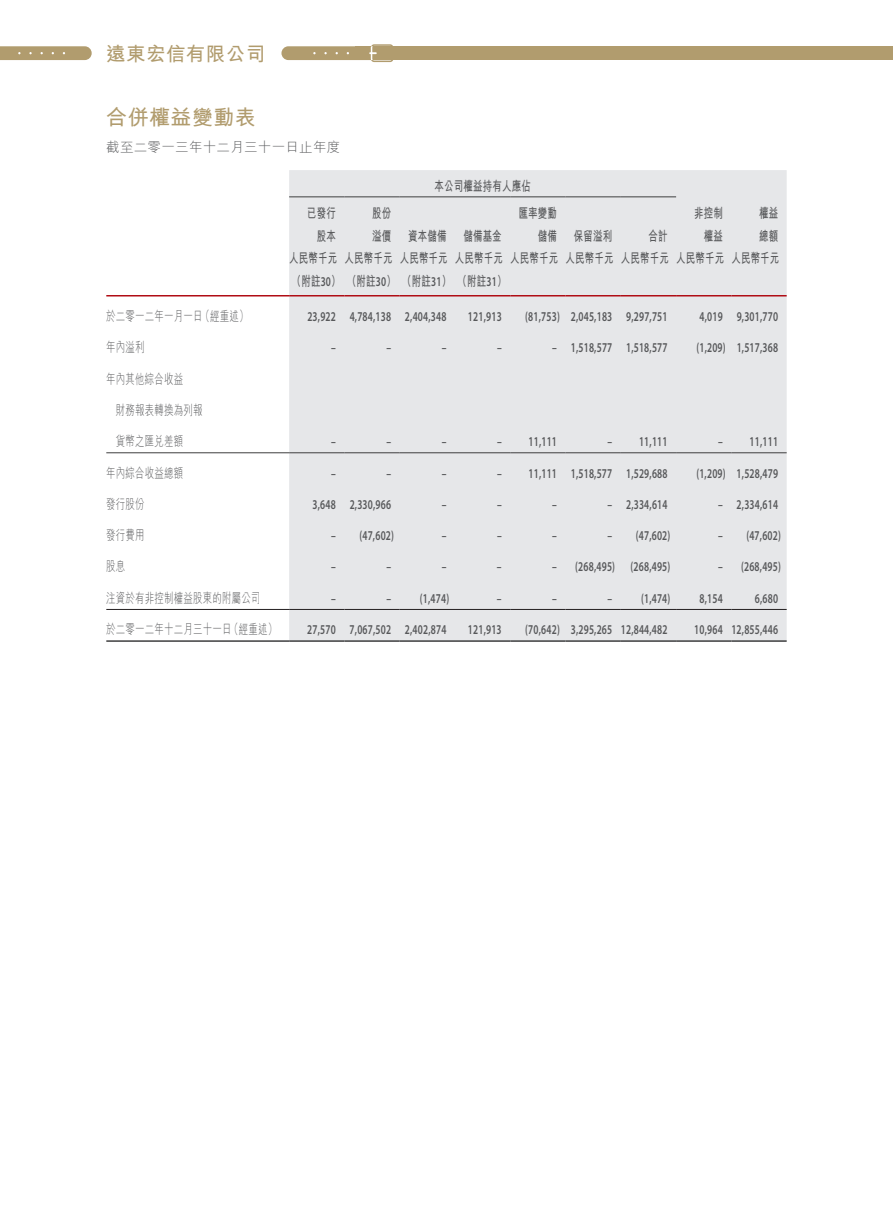
<style>
.page{position:relative;width:893px;height:1212px;background:#fff}
.page>*{position:absolute;margin:0;border:0;box-sizing:border-box;transform-origin:0 0}
.t1{font:700 21px "M Hei HK";letter-spacing:.02em;color:#b19c6e}
.t2{font:700 19.5px "M Hei HK";letter-spacing:.02em;color:#b19c6e}
.t3{font:600 13.5px "Myriad Pro";letter-spacing:.02em;color:#57585a;scale:.7 1}
.t4{font:700 13.5px/22.5px "M Hei HK";letter-spacing:.02em;color:#57585a;text-align:justify;scale:.7 1}
.t5{font:300 13.5px "M Hei HK";letter-spacing:.02em;color:#57585a;scale:.7 1}
.t6{font:300 13.5px "M Hei HK";letter-spacing:.02em;color:#57585a}
.s1{font-family:"Myriad Pro";font-weight:600}
</style>
<div class="page">
<svg style="left:0;top:46px;width:92px;height:14px"></svg>
<div style="left:356px;top:46px;width:537px;height:14px;background:#b19c6e"></div>
<svg style="left:281px;top:44px;width:112px;height:18px"></svg>
<div style="left:289px;top:170px;width:498px;height:470px;background:#e6e7e9"></div>
<hr style="left:106px;top:295px;width:183px;height:1px;background:#b00d15">
<hr style="left:289px;top:295px;width:55px;height:1px;background:#b00d15">
<hr style="left:344px;top:295px;width:56px;height:1px;background:#b00d15">
<hr style="left:400px;top:295px;width:55px;height:1px;background:#b00d15">
<hr style="left:455px;top:295px;width:55px;height:1px;background:#b00d15">
<hr style="left:510px;top:295px;width:56px;height:1px;background:#b00d15">
<hr style="left:566px;top:295px;width:55px;height:1px;background:#b00d15">
<hr style="left:621px;top:295px;width:55px;height:1px;background:#b00d15">
<hr style="left:676px;top:295px;width:55px;height:1px;background:#b00d15">
<hr style="left:731px;top:295px;width:56px;height:1px;background:#b00d15">
<hr style="left:289px;top:196px;width:55px;height:1px;background:#3e3e3f">
<hr style="left:344px;top:196px;width:56px;height:1px;background:#3e3e3f">
<hr style="left:400px;top:196px;width:55px;height:1px;background:#3e3e3f">
<hr style="left:455px;top:196px;width:55px;height:1px;background:#3e3e3f">
<hr style="left:510px;top:196px;width:56px;height:1px;background:#3e3e3f">
<hr style="left:566px;top:196px;width:55px;height:1px;background:#3e3e3f">
<hr style="left:621px;top:196px;width:55px;height:1px;background:#3e3e3f">
<hr style="left:106px;top:452px;width:183px;height:1px;background:#3e3e3f">
<hr style="left:289px;top:452px;width:55px;height:1px;background:#3e3e3f">
<hr style="left:344px;top:452px;width:56px;height:1px;background:#3e3e3f">
<hr style="left:400px;top:452px;width:55px;height:1px;background:#3e3e3f">
<hr style="left:455px;top:452px;width:55px;height:1px;background:#3e3e3f">
<hr style="left:510px;top:452px;width:56px;height:1px;background:#3e3e3f">
<hr style="left:566px;top:452px;width:55px;height:1px;background:#3e3e3f">
<hr style="left:621px;top:452px;width:55px;height:1px;background:#3e3e3f">
<hr style="left:676px;top:452px;width:55px;height:1px;background:#3e3e3f">
<hr style="left:731px;top:452px;width:56px;height:1px;background:#3e3e3f">
<hr style="left:106px;top:609px;width:183px;height:1px;background:#231f20">
<hr style="left:289px;top:609px;width:55px;height:1px;background:#231f20">
<hr style="left:344px;top:609px;width:56px;height:1px;background:#231f20">
<hr style="left:400px;top:609px;width:55px;height:1px;background:#231f20">
<hr style="left:455px;top:609px;width:55px;height:1px;background:#231f20">
<hr style="left:510px;top:609px;width:56px;height:1px;background:#231f20">
<hr style="left:566px;top:609px;width:55px;height:1px;background:#231f20">
<hr style="left:621px;top:609px;width:55px;height:1px;background:#231f20">
<hr style="left:676px;top:609px;width:55px;height:1px;background:#231f20">
<hr style="left:731px;top:609px;width:56px;height:1px;background:#231f20">
<hr style="left:106px;top:640px;width:183px;height:2px;background:#3e3e3f">
<hr style="left:289px;top:640px;width:55px;height:2px;background:#3e3e3f">
<hr style="left:344px;top:640px;width:56px;height:2px;background:#3e3e3f">
<hr style="left:400px;top:640px;width:55px;height:2px;background:#3e3e3f">
<hr style="left:455px;top:640px;width:55px;height:2px;background:#3e3e3f">
<hr style="left:510px;top:640px;width:56px;height:2px;background:#3e3e3f">
<hr style="left:566px;top:640px;width:55px;height:2px;background:#3e3e3f">
<hr style="left:621px;top:640px;width:55px;height:2px;background:#3e3e3f">
<hr style="left:676px;top:640px;width:55px;height:2px;background:#3e3e3f">
<hr style="left:731px;top:640px;width:56px;height:2px;background:#3e3e3f">
<h2 class="t2" style="left:106px;top:40px;width:160px">遠東宏信有限公司</h2>
<h1 class="t1" style="left:106px;top:102px;width:151px">合併權益變動表</h1>
<p class="t6" style="left:106px;top:138px;width:236px">截至二零一三年十二月三十一日止年度</p>
<p class="t4" style="left:434px;top:174px;width:139px">本公司權益持有人應佔</p>
<p class="t4" style="left:307px;top:201px;width:43px">已發行</p>
<p class="t4" style="left:372px;top:201px;width:29px">股份</p>
<p class="t4" style="left:519px;top:201px;width:56px">匯率變動</p>
<p class="t4" style="left:694px;top:201px;width:43px">非控制</p>
<p class="t4" style="left:759px;top:201px;width:29px">權益</p>
<p class="t4" style="left:317px;top:223px;width:29px">股本</p>
<p class="t4" style="left:372px;top:223px;width:29px">溢價</p>
<p class="t4" style="left:408px;top:223px;width:56px">資本儲備</p>
<p class="t4" style="left:463px;top:223px;width:56px">儲備基金</p>
<p class="t4" style="left:538px;top:223px;width:29px">儲備</p>
<p class="t4" style="left:574px;top:223px;width:56px">保留溢利</p>
<p class="t4" style="left:648px;top:223px;width:29px">合計</p>
<p class="t4" style="left:704px;top:223px;width:29px">權益</p>
<p class="t4" style="left:289px;top:223px;width:702px;text-indent:470px">總額人民幣千元 人民幣千元 人民幣千元 人民幣千元 人民幣千元 人民幣千元 人民幣千元 人民幣千元 人民幣千元（附註<span class="s1">30</span>） （附註<span class="s1">30</span>） （附註<span class="s1">31</span>） （附註<span class="s1">31</span>）</p>
<p class="t5" style="left:106px;top:307px;width:205px">於二零一二年一月一日（經重述）</p>
<p class="t3" style="left:307px;top:308px;width:200px">23,922 4,784,138 2,404,348</p>
<p class="t3" style="left:468px;top:308px;width:50px">121,913</p>
<p class="t3" style="left:525px;top:308px;width:205px">(81,753) 2,045,183 9,297,751</p>
<p class="t3" style="left:700px;top:308px;width:114px">4,019 9,301,770</p>
<p class="t5" style="left:106px;top:338px;width:56px">年內溢利</p>
<p class="t3" style="left:331px;top:339px;width:8px">–</p>
<p class="t3" style="left:386px;top:339px;width:8px">–</p>
<p class="t3" style="left:442px;top:339px;width:8px">–</p>
<p class="t3" style="left:497px;top:339px;width:8px">–</p>
<p class="t3" style="left:552px;top:339px;width:166px">– 1,518,577 1,518,577</p>
<p class="t3" style="left:696px;top:339px;width:118px">(1,209) 1,517,368</p>
<p class="t5" style="left:106px;top:369px;width:111px">年內其他綜合收益</p>
<p class="t5" style="left:116px;top:400px;width:125px">財務報表轉換為列報</p>
<p class="t5" style="left:116px;top:432px;width:98px">貨幣之匯兌差額</p>
<p class="t3" style="left:331px;top:433px;width:8px">–</p>
<p class="t3" style="left:386px;top:433px;width:8px">–</p>
<p class="t3" style="left:442px;top:433px;width:8px">–</p>
<p class="t3" style="left:497px;top:433px;width:87px">– 11,111</p>
<p class="t3" style="left:608px;top:433px;width:87px">– 11,111</p>
<p class="t3" style="left:718px;top:433px;width:87px">– 11,111</p>
<p class="t5" style="left:106px;top:463px;width:111px">年內綜合收益總額</p>
<p class="t3" style="left:331px;top:465px;width:8px">–</p>
<p class="t3" style="left:386px;top:465px;width:8px">–</p>
<p class="t3" style="left:442px;top:465px;width:8px">–</p>
<p class="t3" style="left:497px;top:465px;width:245px">– 11,111 1,518,577 1,529,688</p>
<p class="t3" style="left:696px;top:465px;width:118px">(1,209) 1,528,479</p>
<p class="t5" style="left:106px;top:494px;width:56px">發行股份</p>
<p class="t3" style="left:313px;top:496px;width:114px">3,648 2,330,966</p>
<p class="t3" style="left:442px;top:496px;width:8px">–</p>
<p class="t3" style="left:497px;top:496px;width:8px">–</p>
<p class="t3" style="left:552px;top:496px;width:8px">–</p>
<p class="t3" style="left:608px;top:496px;width:87px">– 2,334,614</p>
<p class="t3" style="left:718px;top:496px;width:87px">– 2,334,614</p>
<p class="t5" style="left:106px;top:526px;width:56px">發行費用</p>
<p class="t3" style="left:331px;top:527px;width:91px">– (47,602)</p>
<p class="t3" style="left:442px;top:527px;width:8px">–</p>
<p class="t3" style="left:497px;top:527px;width:8px">–</p>
<p class="t3" style="left:552px;top:527px;width:8px">–</p>
<p class="t3" style="left:608px;top:527px;width:91px">– (47,602)</p>
<p class="t3" style="left:718px;top:527px;width:91px">– (47,602)</p>
<p class="t5" style="left:106px;top:557px;width:29px">股息</p>
<p class="t3" style="left:331px;top:558px;width:8px">–</p>
<p class="t3" style="left:386px;top:558px;width:8px">–</p>
<p class="t3" style="left:442px;top:558px;width:8px">–</p>
<p class="t3" style="left:497px;top:558px;width:8px">–</p>
<p class="t3" style="left:552px;top:558px;width:170px">– (268,495) (268,495)</p>
<p class="t3" style="left:718px;top:558px;width:91px">– (268,495)</p>
<p class="t5" style="left:106px;top:588px;width:222px">注資於有非控制權益股東的附屬公司</p>
<p class="t3" style="left:331px;top:590px;width:8px">–</p>
<p class="t3" style="left:386px;top:590px;width:91px">– (1,474)</p>
<p class="t3" style="left:497px;top:590px;width:8px">–</p>
<p class="t3" style="left:552px;top:590px;width:8px">–</p>
<p class="t3" style="left:607px;top:590px;width:91px">– (1,474)</p>
<p class="t3" style="left:699px;top:590px;width:35px">8,154</p>
<p class="t3" style="left:755px;top:590px;width:35px">6,680</p>
<p class="t5" style="left:106px;top:620px;width:246px">於二零一二年十二月三十一日（經重述）</p>
<p class="t3" style="left:307px;top:621px;width:200px">27,570 7,067,502 2,402,874</p>
<p class="t3" style="left:468px;top:621px;width:50px">121,913</p>
<p class="t3" style="left:525px;top:621px;width:205px">(70,642) 3,295,265 12,844,482</p>
<p class="t3" style="left:694px;top:621px;width:121px">10,964 12,855,446</p>
</div>
